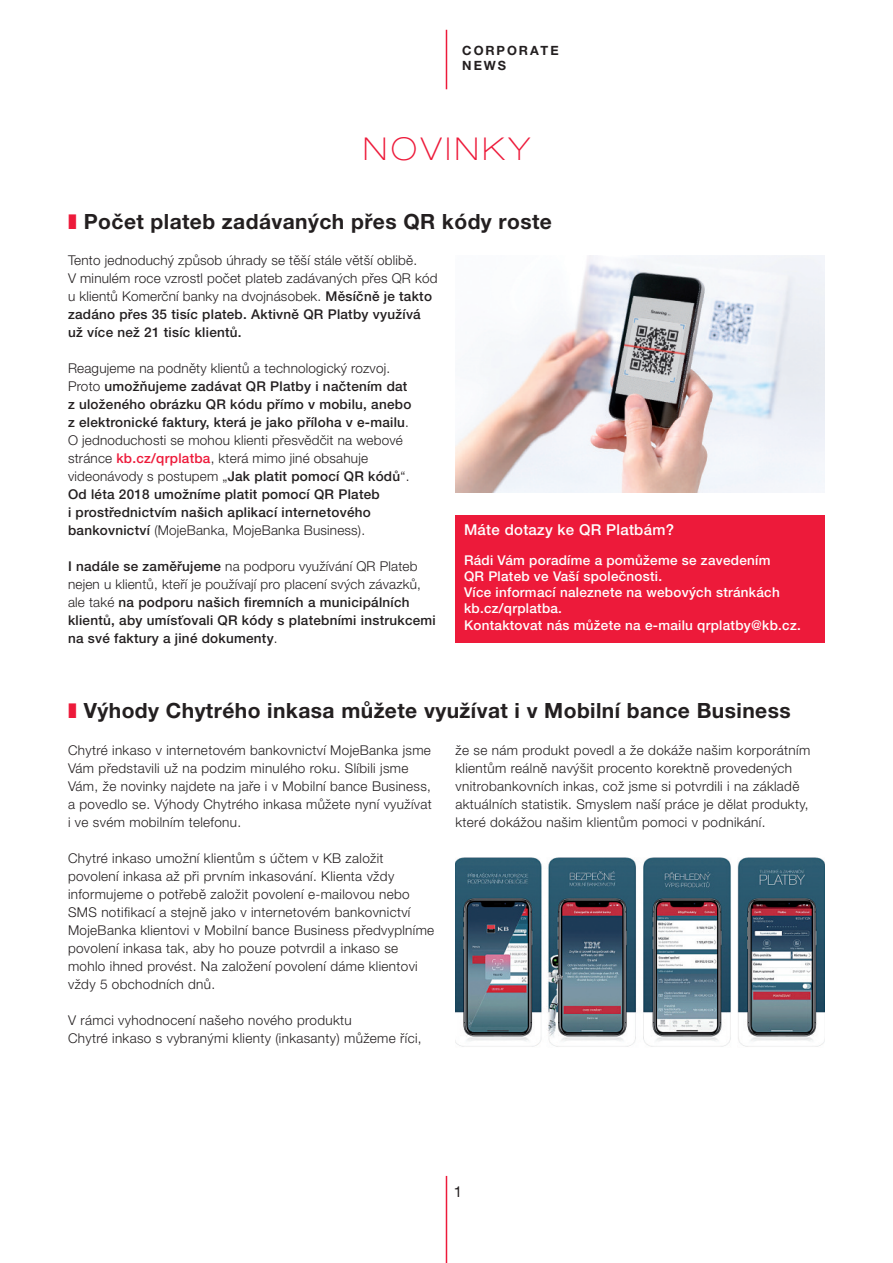
<style>
.page{position:relative;width:893px;height:1263px;background:#fff}
.page>*{position:absolute;margin:0;border:0;box-sizing:border-box;transform-origin:0 0}
.t1{font:100 expanded 31.5px "Helvetica Neue LT Pro";letter-spacing:.125em;color:#ed1a3a}
.t2{font:700 21px "Helvetica Neue LT Pro";letter-spacing:.02em;color:#231f20}
.t3{font:500 15px "Helvetica Neue LT Pro";letter-spacing:.02em;color:#fff}
.t4{font:15px "Helvetica Neue LT Pro";color:#231f20}
.t5{font:300 13.5px/18px "Helvetica Neue LT Pro";letter-spacing:.025em;color:#231f20}
.t6{font:500 13.5px/18px "Helvetica Neue LT Pro";letter-spacing:.02em;color:#231f20}
.t7{font:500 13.5px/16.2px "Helvetica Neue LT Pro";letter-spacing:.02em;color:#fff}
.t8{font:700 12.75px/15.3px "Helvetica Neue LT Pro";letter-spacing:.15em;color:#231f20}
.s1{color:#ed1a3a}
.s2{font-weight:500}
.s3{font-weight:300}
</style>
<div class="page">
<hr style="left:446px;top:30px;width:1px;height:59px;background:#ed1a3a">
<hr style="left:446px;top:1176px;width:1px;height:87px;background:#ed1a3a">
<img style="left:455px;top:255px;width:370px;height:237px">
<div style="left:455px;top:515px;width:370px;height:128px;background:#ed1a3a"></div>
<img style="left:455px;top:857px;width:370px;height:190px">
<p class="t8" style="left:462px;top:43px;width:98px">Corporate news</p>
<h1 class="t1" style="left:363px;top:138px;width:168px">NOVINKY</h1>
<h2 class="t2" style="left:68px;top:214px;width:485px"><span class="s1">❚</span> Počet plateb zadávaných přes Qr kódy roste</h2>
<p class="t5" style="left:68px;top:252px;width:371px">Tento jednoduchý způsob úhrady se těší stále větší oblibě.<br>V minulém roce vzrostl počet plateb zadávaných přes QR kód u klientů Komerční banky na dvojnásobek. <span class="s2">Měsíčně je takto zadáno přes 35 tisíc plateb. Aktivně QR Platby využívá už více než 21 tisíc klientů.</span></p>
<p class="t6" style="left:68px;top:360px;width:345px"><span class="s3">Reagujeme na podněty klientů a technologický rozvoj.<br>Proto</span> umožňujeme zadávat QR Platby i načtením dat z uloženého obrázku QR kódu přímo v mobilu, anebo z elektronické faktury, která je jako příloha v e-mailu<span class="s3">.<br>O jednoduchosti se mohou klienti přesvědčit na webové stránce</span> <span class="s1">kb.cz/qrplatba</span><span class="s3">, která mimo jiné obsahuje videonávody s postupem „</span>Jak platit pomocí QR kódů<span class="s3">“.<br></span>Od léta 2018 umožníme platit pomocí QR Plateb<br>i prostřednictvím našich aplikací internetového bankovnictví <span class="s3">(MojeBanka, MojeBanka Business).</span></p>
<p class="t6" style="left:68px;top:558px;width:369px">I nadále se zaměřujeme <span class="s3">na podporu využívání QR Plateb nejen u klientů, kteří je používají pro placení svých závazků, ale také</span> na podporu našich firemních a municipálních klientů, aby umísťovali QR kódy s platebními instrukcemi na své faktury a jiné dokumenty<span class="s3">.</span></p>
<p class="t3" style="left:464px;top:525px;width:212px">Máte dotazy ke QR Platbám?</p>
<p class="t7" style="left:464px;top:553px;width:338px">Rádi Vám poradíme a pomůžeme se zavedením<br>QR Plateb ve Vaší společnosti.<br>Více informací naleznete na webových stránkách kb.cz/qrplatba.<br>Kontaktovat nás můžete na e-mailu qrplatby@kb.cz.</p>
<h2 class="t2" style="left:68px;top:703px;width:724px"><span class="s1">❚</span> výhody chytrého inkasa můžete využívat i v Mobilní bance Business</h2>
<p class="t5" style="left:68px;top:742px;width:365px">Chytré inkaso v internetovém bankovnictví MojeBanka jsme Vám představili už na podzim minulého roku. Slíbili jsme Vám, že novinky najdete na jaře i v Mobilní bance Business, a povedlo se. Výhody Chytrého inkasa můžete nyní využívat i ve svém mobilním telefonu.</p>
<p class="t5" style="left:68px;top:850px;width:368px">Chytré inkaso umožní klientům s účtem v KB založit povolení inkasa až při prvním inkasování. Klienta vždy informujeme o potřebě založit povolení e-mailovou nebo SMS notifikací a stejně jako v internetovém bankovnictví MojeBanka klientovi v Mobilní bance Business předvyplníme povolení inkasa tak, aby ho pouze potvrdil a inkaso se mohlo ihned provést. Na založení povolení dáme klientovi vždy 5 obchodních dnů.</p>
<p class="t5" style="left:68px;top:1012px;width:355px">V rámci vyhodnocení našeho nového produktu<br>Chytré inkaso s vybranými klienty (inkasanty) můžeme říci,</p>
<p class="t5" style="left:456px;top:742px;width:356px">že se nám produkt povedl a že dokáže našim korporátním klientům reálně navýšit procento korektně provedených vnitrobankovních inkas, což jsme si potvrdili i na základě aktuálních statistik. Smyslem naší práce je dělat produkty, které dokážou našim klientům pomoci v podnikání.</p>
<p class="t4" style="left:454px;top:1186px;width:10px">1</p>
</div>
